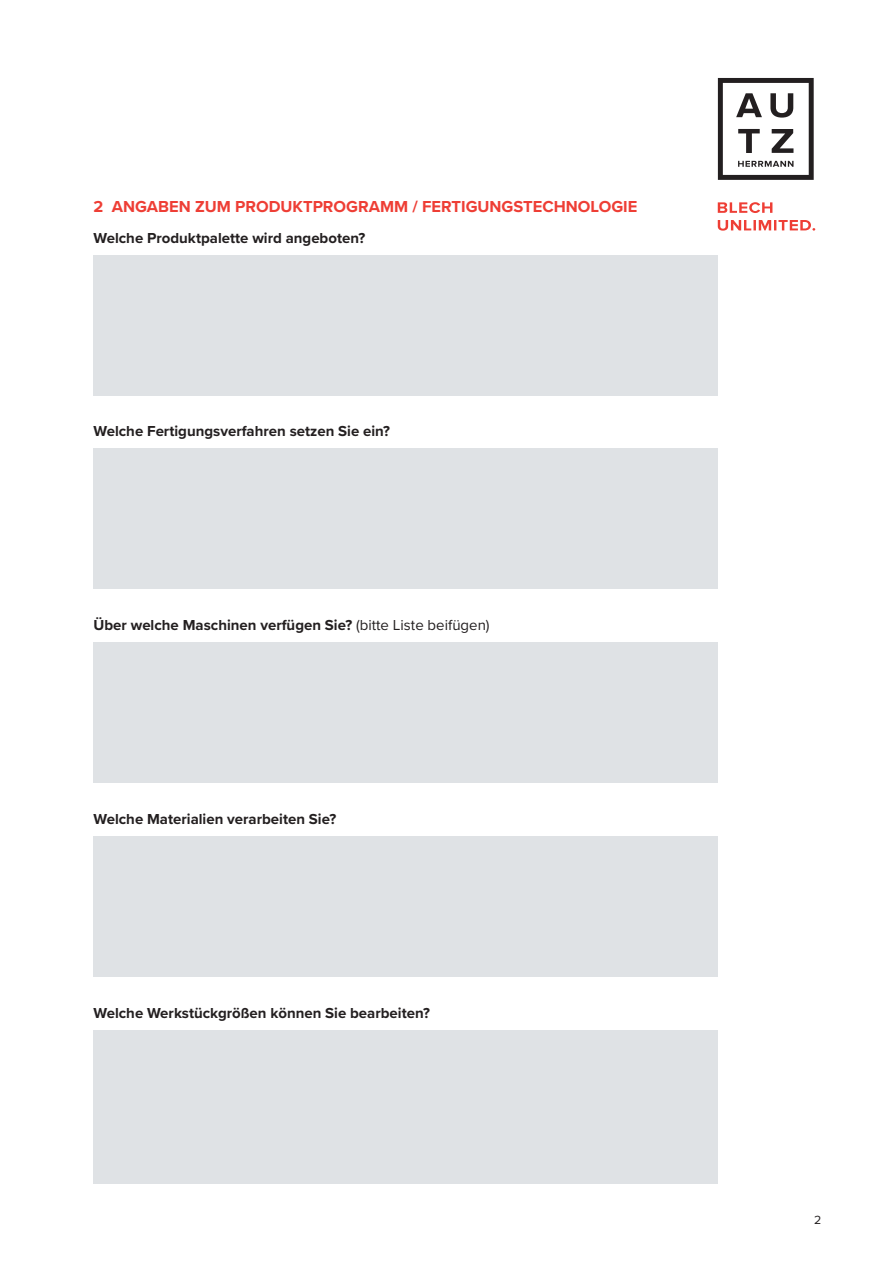
<style>
.page{position:relative;width:893px;height:1263px;background:#fff}
.page>*{position:absolute;margin:0;border:0;box-sizing:border-box;transform-origin:0 0}
.t1{font:700 16.5px "Proxima Nova";color:#ee3e35}
.t2{font:700 15px "Proxima Nova";color:#231f20}
.t3{font:12.3px "Proxima Nova";color:#231f20}
.s1{font-weight:400}
</style>
<div class="page">
<svg style="left:718px;top:78px;width:96px;height:102px"></svg>
<svg style="left:718px;top:220px;width:97px;height:11px"></svg>
<svg style="left:718px;top:202px;width:54px;height:11px"></svg>
<div style="left:94px;top:255px;width:624px;height:140px;background:#dfe2e5"></div>
<div style="left:94px;top:449px;width:624px;height:140px;background:#dfe2e5"></div>
<div style="left:94px;top:642px;width:624px;height:141px;background:#dfe2e5"></div>
<div style="left:94px;top:836px;width:624px;height:141px;background:#dfe2e5"></div>
<div style="left:94px;top:1030px;width:624px;height:153px;background:#dfe2e5"></div>
<p class="t1" style="left:94px;top:195px;width:545px">2 ANGABEN ZUM PRODUKTPROGRAMM / FERTIGUNGSTECHNOLOGIE</p>
<p class="t2" style="left:94px;top:226px;width:273px">Welche Produktpalette wird angeboten?</p>
<p class="t2" style="left:94px;top:420px;width:298px">Welche Fertigungsverfahren setzen Sie ein?</p>
<p class="t2" style="left:94px;top:614px;width:398px">Über welche Maschinen verfügen Sie? <span class="s1">(bitte Liste beifügen)</span></p>
<p class="t2" style="left:94px;top:808px;width:244px">Welche Materialien verarbeiten Sie?</p>
<p class="t2" style="left:94px;top:1002px;width:338px">Welche Werkstückgrößen können Sie bearbeiten?</p>
<p class="t3" style="left:814px;top:1211px;width:9px">2</p>
</div>
